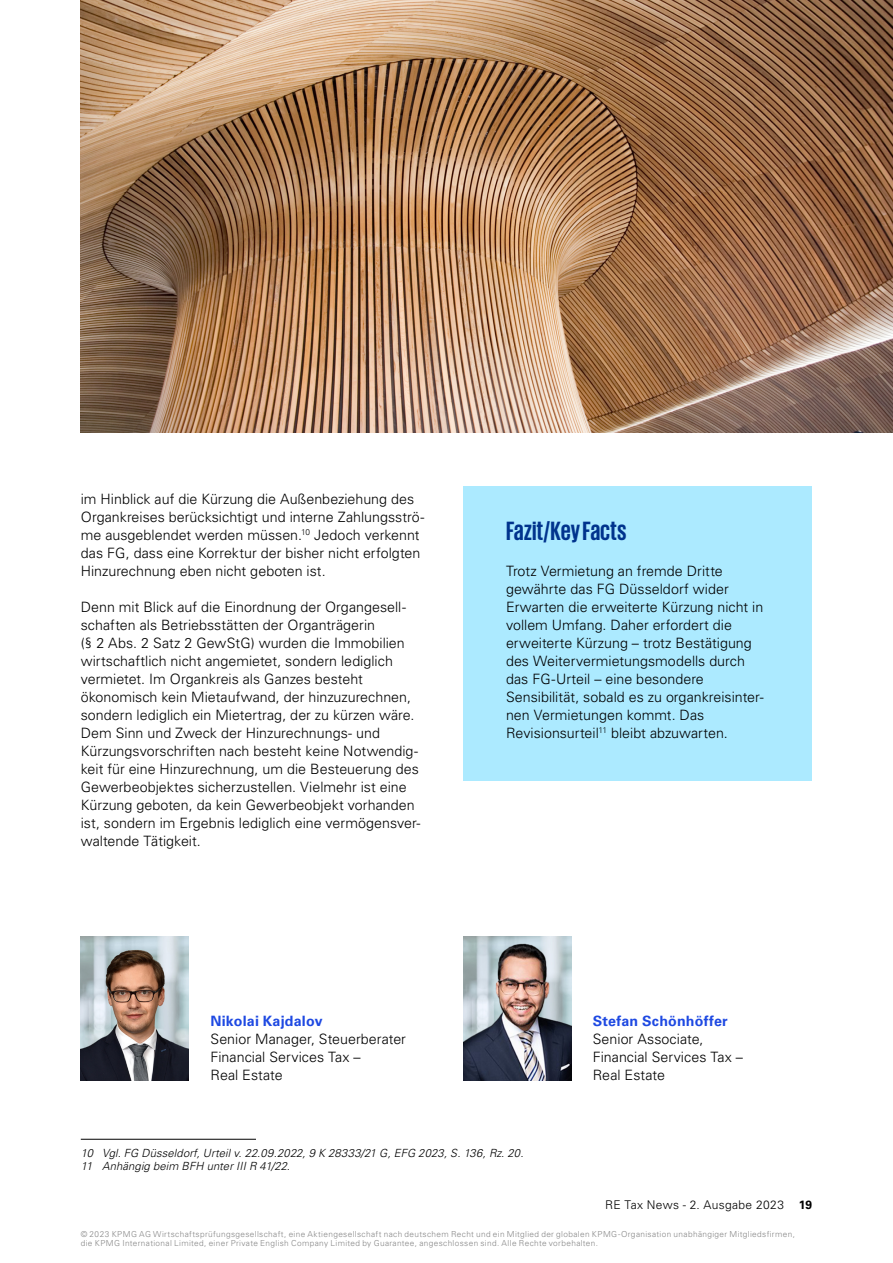
<style>
.page{position:relative;width:893px;height:1263px;background:#fff}
.page>*{position:absolute;margin:0;border:0;box-sizing:border-box;transform-origin:0 0}
.t1{font:700 27px "KPMG";color:#00338d}
.t2{font:300 14.25px/18px "Univers LT Std";color:#000}
.t3{font:700 14.25px "Univers LT Std";letter-spacing:.015em;color:#1e49e2}
.t4{font:300 12px "Univers LT Std";letter-spacing:.03em;color:#000}
.t5{font:italic 300 11.25px/13.5px "Univers LT Std";letter-spacing:.01em;color:#000}
.t6{font:300 8.25px/9px "Univers LT Std";letter-spacing:.045em;color:#878787}
.s1{font-weight:700}
</style>
<div class="page">
<img style="left:81px;top:936px;width:108px;height:144px">
<img style="left:463px;top:936px;width:108px;height:144px">
<img style="left:81px;top:0;width:812px;height:432px">
<div style="left:463px;top:486px;width:349px;height:295px;background:#aceaff"></div>
<hr style="left:81px;top:1139px;width:175px;height:1px;background:#000">
<p class="t2" style="left:81px;top:490px;width:345px">im Hinblick auf die Kürzung die Außenbeziehung des Organkreises berücksichtigt und interne Zahlungsströ&shy;me ausgeblendet werden müssen.<sup>10</sup> Jedoch verkennt das FG, dass eine Korrektur der bisher nicht erfolgten Hinzurechnung eben nicht geboten ist.</p>
<p class="t2" style="left:81px;top:598px;width:341px">Denn mit Blick auf die Einordnung der Organgesell&shy;schaften als Betriebsstätten der Organträgerin<br>(§ 2 Abs. 2 Satz 2 GewStG) wurden die Immobilien wirtschaftlich nicht angemietet, sondern lediglich vermietet. Im Organkreis als Ganzes besteht ökonomisch kein Mietaufwand, der hinzuzurechnen, sondern lediglich ein Mietertrag, der zu kürzen wäre.<br>Dem Sinn und Zweck der Hinzurechnungs- und Kürzungsvorschriften nach besteht keine Notwendig&shy;keit für eine Hinzurechnung, um die Besteuerung des Gewerbeobjektes sicherzustellen. Vielmehr ist eine Kürzung geboten, da kein Gewerbeobjekt vorhanden ist, sondern im Ergebnis lediglich eine vermögensver&shy;waltende Tätigkeit.</p>
<p class="t3" style="left:210px;top:1013px;width:114px">Nikolai Kajdalov</p>
<p class="t2" style="left:210px;top:1030px;width:197px">Senior Manager, Steuerberater<br>Financial Services Tax –<br>Real Estate</p>
<h1 class="t1" style="left:506px;top:517px;width:122px">Fazit/Key Facts</h1>
<p class="t2" style="left:506px;top:562px;width:259px">Trotz Vermietung an fremde Dritte gewährte das FG Düsseldorf wider Erwarten die erweiterte Kürzung nicht in vollem Umfang. Daher erfordert die erweiterte Kürzung – trotz Bestätigung des Weitervermietungsmodells durch das FG-Urteil – eine besondere Sensibilität, sobald es zu organkreisinter&shy;nen Vermietungen kommt. Das Revisionsurteil<sup>11</sup> bleibt abzuwarten.</p>
<p class="t3" style="left:593px;top:1013px;width:136px">Stefan Schönhöffer</p>
<p class="t2" style="left:593px;top:1030px;width:152px">Senior Associate,<br>Financial Services Tax –<br>Real Estate</p>
<p class="t5" style="left:81px;top:1146px;width:444px">10 Vgl. FG Düsseldorf, Urteil v. 22.09.2022, 9 K 28333/21 G, EFG 2023, S. 136, Rz. 20.<br>11 Anhängig beim BFH unter III R 41/22.</p>
<p class="t4" style="left:605px;top:1197px;width:209px">RE Tax News - 2. Ausgabe 2023 <span class="s1">19</span></p>
<p class="t6" style="left:81px;top:1229px;width:716px">© 2023 KPMG AG Wirtschaftsprüfungsgesellschaft, eine Aktiengesellschaft nach deutschem Recht und ein Mitglied der globalen KPMG-Organisation unabhängiger Mitgliedsfirmen, die KPMG International Limited, einer Private English Company Limited by Guarantee, angeschlossen sind. Alle Rechte vorbehalten.</p>
</div>
